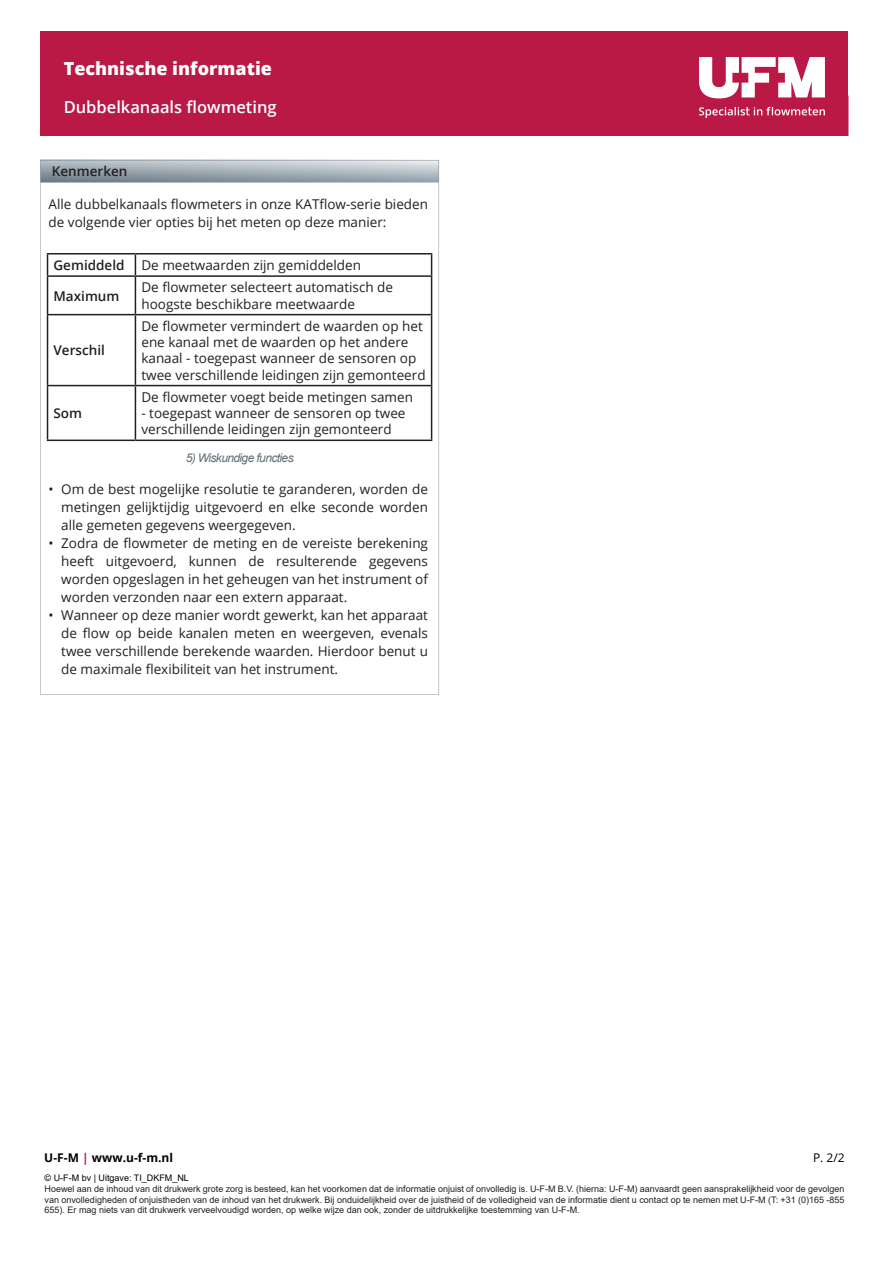
<style>
.page{position:relative;width:893px;height:1263px;background:#fff}
.page>*{position:absolute;margin:0;border:0;box-sizing:border-box;transform-origin:0 0}
.t1{font:800 18px "Open Sans";color:#fff}
.t2{font:600 16.5px "Open Sans";color:#fff}
.t3{font:13.5px/18px "Open Sans";color:#231f20}
.t4{font:600 13.5px "Open Sans";color:#231f20}
.t5{font:italic 12px "Arial";letter-spacing:-.05em;color:#616e77}
.t6{font:700 12px "Open Sans";color:#000}
.t7{font:12px "Open Sans";color:#000}
.t8{font:9px/10.8px "Arial";color:#231f20;text-align:justify}
.t9{font:9px "Arial";color:#000}
.s1{color:#ba1845}
</style>
<div class="page">
<div style="left:40px;top:32px;width:808px;height:104px;background:#ba1845"></div>
<svg style="left:40px;top:182px;width:399px;height:512px"></svg>
<svg style="left:40px;top:159px;width:399px;height:23px;background:#a8b2b9"></svg>
<hr style="left:47px;top:253px;width:88px;height:1px;background:#231f20">
<svg style="left:47px;top:254px;width:1px;height:21px"></svg>
<hr style="left:135px;top:253px;width:297px;height:1px;background:#231f20">
<svg style="left:135px;top:254px;width:1px;height:21px"></svg>
<svg style="left:431px;top:254px;width:1px;height:21px"></svg>
<hr style="left:47px;top:275px;width:88px;height:2px;background:#231f20">
<hr style="left:47px;top:277px;width:1px;height:37px;background:#231f20">
<hr style="left:135px;top:275px;width:297px;height:2px;background:#231f20">
<hr style="left:135px;top:277px;width:1px;height:37px;background:#231f20">
<hr style="left:431px;top:277px;width:1px;height:37px;background:#231f20">
<hr style="left:47px;top:314px;width:88px;height:1px;background:#231f20">
<hr style="left:47px;top:315px;width:1px;height:70px;background:#231f20">
<hr style="left:135px;top:314px;width:297px;height:1px;background:#231f20">
<hr style="left:135px;top:315px;width:1px;height:70px;background:#231f20">
<hr style="left:431px;top:315px;width:1px;height:70px;background:#231f20">
<hr style="left:47px;top:385px;width:88px;height:1px;background:#231f20">
<hr style="left:47px;top:386px;width:1px;height:54px;background:#231f20">
<hr style="left:135px;top:385px;width:297px;height:1px;background:#231f20">
<hr style="left:135px;top:386px;width:1px;height:54px;background:#231f20">
<hr style="left:431px;top:386px;width:1px;height:54px;background:#231f20">
<hr style="left:47px;top:440px;width:88px;height:1px;background:#231f20">
<hr style="left:135px;top:440px;width:297px;height:1px;background:#231f20">
<img style="left:699px;top:58px;width:126px;height:60px">
<h1 class="t1" style="left:64px;top:55px;width:210px">Technische informatie</h1>
<p class="t2" style="left:64px;top:96px;width:214px">Dubbelkanaals flowmeting</p>
<p class="t4" style="left:52px;top:162px;width:77px">Kenmerken</p>
<p class="t3" style="left:49px;top:194px;width:381px">Alle dubbelkanaals flowmeters in onze KATflow-serie bieden de volgende vier opties bij het meten op deze manier:</p>
<p class="t4" style="left:54px;top:256px;width:73px">Gemiddeld</p>
<p class="t3" style="left:141px;top:256px;width:221px">De meetwaarden zijn gemiddelden</p>
<p class="t4" style="left:54px;top:286px;width:67px">Maximum</p>
<p class="t3" style="left:141px;top:279px;width:253px;line-height:16.2px">De flowmeter selecteert automatisch de hoogste beschikbare meetwaarde</p>
<p class="t4" style="left:54px;top:341px;width:53px">Verschil</p>
<p class="t3" style="left:141px;top:318px;width:286px;line-height:16.2px">De flowmeter vermindert de waarden op het ene kanaal met de waarden op het andere kanaal - toegepast wanneer de sensoren op twee verschillende leidingen zijn gemonteerd</p>
<p class="t4" style="left:54px;top:404px;width:30px">Som</p>
<p class="t3" style="left:141px;top:388px;width:273px">De flowmeter voegt beide metingen samen</p>
<p class="t3" style="left:141px;top:405px;width:266px;line-height:16.2px">- toegepast wanneer de sensoren op twee verschillende leidingen zijn gemonteerd</p>
<p class="t5" style="left:186px;top:450px;width:110px">5) Wiskundige functies</p>
<p class="t3" style="left:61px;top:480px;width:368px;text-align:justify;text-indent:-13px">• Om de best mogelijke resolutie te garanderen, worden de metingen gelijktijdig uitgevoerd en elke seconde worden alle gemeten gegevens weergegeven.</p>
<p class="t3" style="left:61px;top:534px;width:368px;text-align:justify;text-indent:-13px">• Zodra de flowmeter de meting en de vereiste berekening heeft uitgevoerd, kunnen de resulterende gegevens worden opgeslagen in het geheugen van het instrument of worden verzonden naar een extern apparaat.</p>
<p class="t3" style="left:61px;top:606px;width:368px;text-align:justify;text-indent:-13px">• Wanneer op deze manier wordt gewerkt, kan het apparaat de flow op beide kanalen meten en weergeven, evenals twee verschillende berekende waarden. Hierdoor benut u de maximale flexibiliteit van het instrument.</p>
<p class="t6" style="left:44px;top:1149px;width:130px">U-F-M <span class="s1">|</span> www.u-f-m.nl</p>
<p class="t9" style="left:45px;top:1171px;width:146px">© U-F-M bv | Uitgave: TI_DKFM_NL</p>
<p class="t8" style="left:45px;top:1183px;width:801px">Hoewel aan de inhoud van dit drukwerk grote zorg is besteed, kan het voorkomen dat de informatie onjuist of onvolledig is. U-F-M B.V. (hierna: U-F-M) aanvaardt geen aansprakelijkheid voor de gevolgen van onvolledigheden of onjuistheden van de inhoud van het drukwerk. Bij onduidelijkheid over de juistheid of de volledigheid van de informatie dient u contact op te nemen met U-F-M (T: +31 (0)165 -855<br>655). Er mag niets van dit drukwerk verveelvoudigd worden, op welke wijze dan ook, zonder de uitdrukkelijke toestemming van U-F-M.</p>
<p class="t7" style="left:813px;top:1150px;width:33px">P. 2/2</p>
</div>
